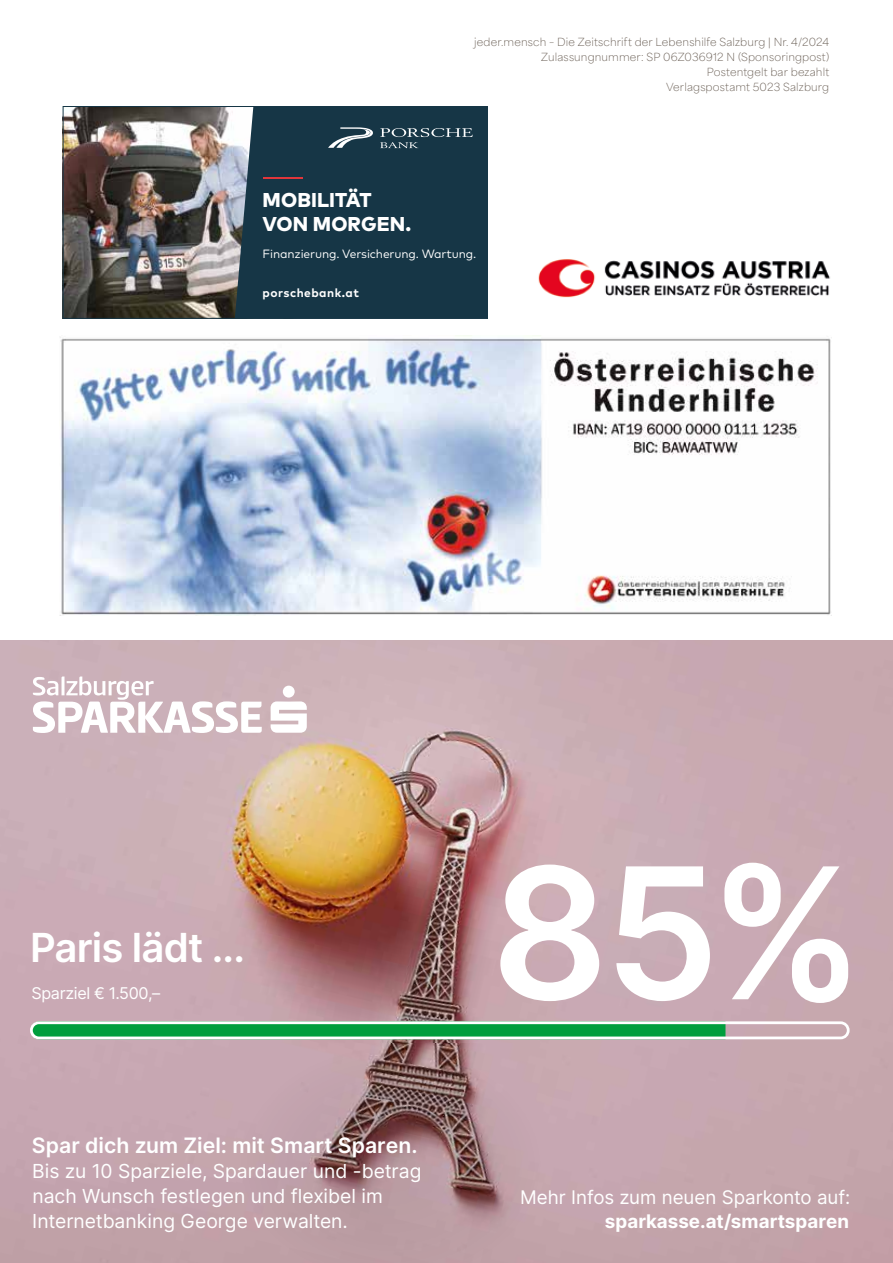
<style>
.page{position:relative;width:893px;height:1263px;background:#fff}
.page>*{position:absolute;margin:0;border:0;box-sizing:border-box;transform-origin:0 0}
.t1{font:600 182.7px "Inter";color:#fff}
.t2{font:600 40.05px "Inter";letter-spacing:-.02em;color:#fff}
.t3{font:600 21.3px "Inter";color:#fff}
.t4{font:800 19.95px/24px "Mark Pro";letter-spacing:.005em;color:#fff}
.t5{font:19.35px/25.2px "Inter";color:#fff}
.t6{font:18.75px "Inter";color:#fff}
.t7{font:700 18.75px "Inter";color:#fff}
.t8{font:16.2px "Inter";letter-spacing:-.02em;color:#fff}
.t9{font:12px "Mark Pro";letter-spacing:-.01em;color:#fff}
.t10{font:700 12px "Mark Pro";letter-spacing:.04em;color:#fff}
.t11{font:100 10.5px/15px "Area Normal";letter-spacing:.015em;color:#665b51;text-align:right}
</style>
<div class="page">
<img style="left:0;top:640px;width:893px;height:623px">
<svg style="left:236px;top:1044px;width:309px;height:219px;background:#af8f94"></svg>
<svg style="left:271px;top:701px;width:36px;height:32px"></svg>
<div style="left:283px;top:686px;width:12px;height:11px;background:#fff;border-radius:50%"></div>
<svg style="left:33px;top:676px;width:229px;height:57px"></svg>
<div style="left:31px;top:1021px;width:694px;height:18px;background:#009e3d"></div>
<div style="left:30px;top:1021px;width:820px;height:18px;border:3px solid #fff;border-radius:8px"></div>
<img style="left:60px;top:337px;width:772px;height:278px">
<img style="left:65px;top:108px;width:170px;height:209px">
<div style="left:235px;top:108px;width:251px;height:209px;background:#163646"></div>
<svg style="left:328px;top:127px;width:145px;height:21px;background:#3e5865"></svg>
<hr style="left:264px;top:178px;width:39px;height:1px;background:#e1363b">
<div style="left:63px;top:106px;width:425px;height:213px;border:1px solid #163646"></div>
<img style="left:538px;top:259px;width:292px;height:39px">
<p class="t11" style="left:474px;top:33px;width:356px">jeder.mensch – Die Zeitschrift der Lebenshilfe Salzburg | Nr. 4/2024<br>Zulassungnummer: SP 06Z036912 N (Sponsoringpost)<br>Postentgelt bar bezahlt<br>Verlagspostamt 5023 Salzburg</p>
<h3 class="t4" style="left:263px;top:186px;width:150px">MOBILITÄT<br>VON MORGEN.</h3>
<p class="t9" style="left:263px;top:245px;width:215px">Finanzierung. Versicherung. Wartung.</p>
<p class="t10" style="left:263px;top:284px;width:98px">porschebank.at</p>
<h2 class="t2" style="left:30px;top:918px;width:217px">Paris lädt ...</h2>
<h3 class="t8" style="left:31px;top:981px;width:131px">Sparziel € 1.500,–</h3>
<h3 class="t3" style="left:32px;top:1129px;width:387px">Spar dich zum Ziel: mit Smart Sparen.</h3>
<h3 class="t5" style="left:32px;top:1158px;width:391px">Bis zu 10 Sparziele, Spardauer und -betrag nach Wunsch festlegen und flexibel im<br>Internetbanking George verwalten.</h3>
<h1 class="t1" style="left:491px;top:797px;width:374px">85%</h1>
<h3 class="t6" style="left:520px;top:1183px;width:332px">Mehr Infos zum neuen Sparkonto auf:</h3>
<h3 class="t7" style="left:605px;top:1207px;width:246px">sparkasse.at/smartsparen</h3>
</div>
